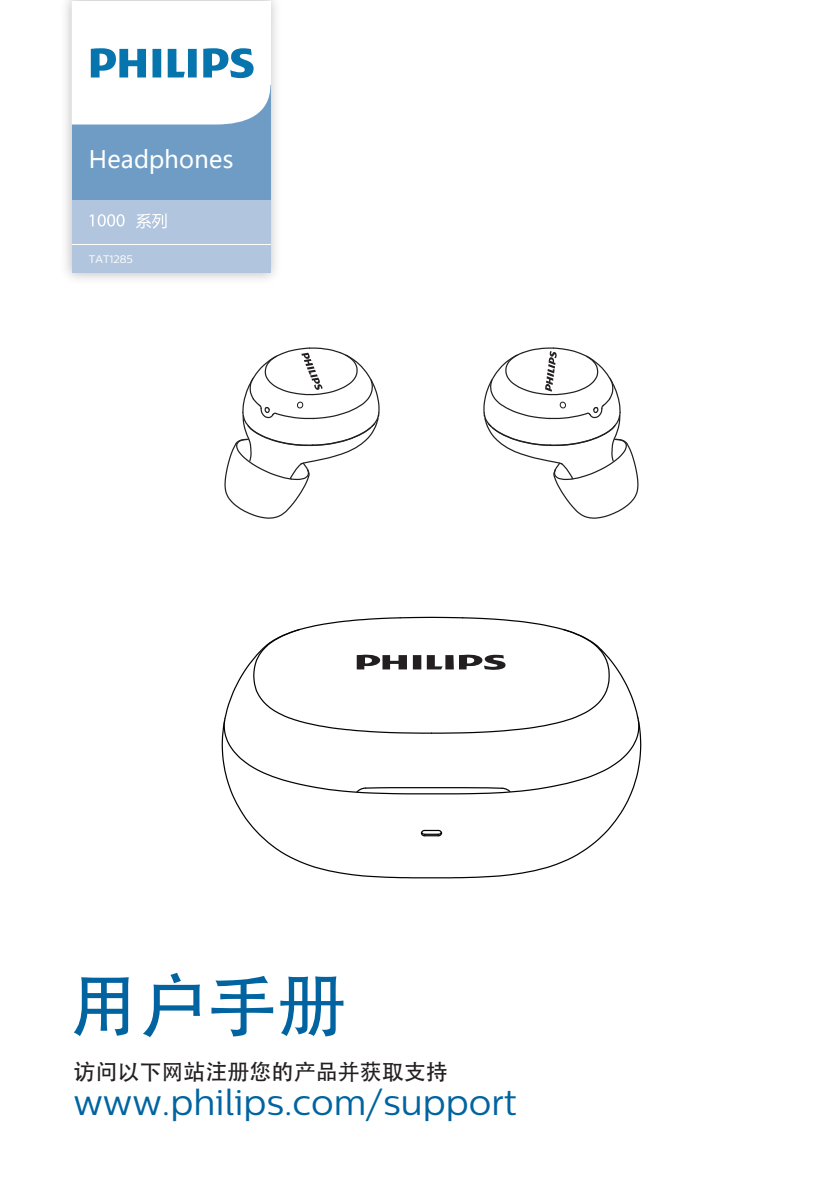
<style>
.page{position:relative;width:840px;height:1191px;background:#fff}
.page>*{position:absolute;margin:0;border:0;box-sizing:border-box;transform-origin:0 0}
.t1{font:69.4px "DF Hei W5 G Bpc EUC H";color:#0164a0}
.t2{font:36px "Centrale Sans";color:#0164a0}
.t3{font:500 27px "Centrale Sans";color:#fff}
.t4{font:23.8px "FZLTHK FULL1 0";color:#fff}
.t5{font:22px "DF Hei W5 G Bpc EUC H";color:#231f20}
.t6{font:500 12.4px "Centrale Sans";color:#fff}
.t7{font:10.8px "Centrale Sans";color:#fff}
</style>
<div class="page">
<img style="left:66px;top:0;width:210px;height:280px">
<div style="left:72px;top:85px;width:198px;height:115px;background:#6e9cc5"></div>
<svg style="left:72px;top:2px;width:198px;height:122px"></svg>
<div style="left:72px;top:200px;width:198px;height:44px;background:#b1c6de"></div>
<div style="left:72px;top:244px;width:198px;height:29px;background:#b1c6de"></div>
<hr style="left:72px;top:244px;width:198px;height:1px;background:#fff">
<svg style="left:136px;top:213px;width:30px;height:16px"></svg>
<svg style="left:89px;top:214px;width:35px;height:13px"></svg>
<svg style="left:221px;top:726px;width:420px;height:153px"></svg>
<svg style="left:222px;top:616px;width:418px;height:179px"></svg>
<svg style="left:419px;top:829px;width:24px;height:8px"></svg>
<svg style="left:224px;top:347px;width:156px;height:172px"></svg>
<div style="left:296px;top:401px;width:7px;height:8px;border:1px solid #231f20;border-radius:2px"></div>
<svg style="left:483px;top:347px;width:155px;height:172px"></svg>
<div style="left:559px;top:401px;width:7px;height:8px;border:1px solid #231f20;border-radius:2px"></div>
<p class="t4" style="left:89px;top:140px;width:146px">Headphones</p>
<p class="t3" style="left:92px;top:148px;width:168px">Headphones</p>
<p class="t6" style="left:91px;top:252px;width:18px">TA</p>
<p class="t7" style="left:89px;top:253px;width:45px">TAT1285</p>
<h1 class="t1" style="left:69px;top:964px;width:279px">用户手册</h1>
<p class="t5" style="left:73px;top:1058px;width:376px">访问以下网站注册您的产品并获取支持</p>
<p class="t2" style="left:73px;top:1082px;width:444px">www.philips.com/support</p>
</div>
